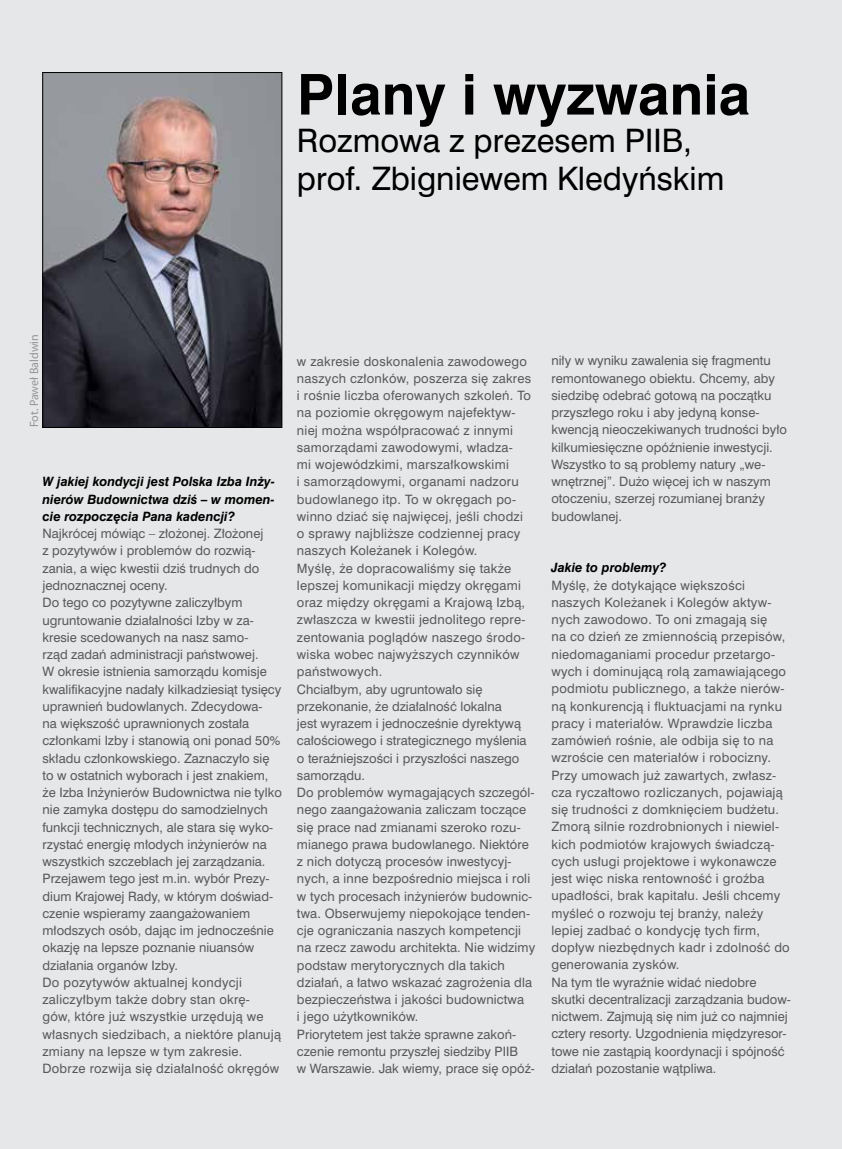
<style>
.page{position:relative;width:842px;height:1149px;background:#fff}
.page>*{position:absolute;margin:0;border:0;box-sizing:border-box;transform-origin:0 0}
.t1{font:700 52.5px "Swis 721 PL";color:#000}
.t2{font:30px/37.5px "Swis 721 PL";color:#000}
.t3{font:12px/17.2px "Swis 721 PL";letter-spacing:.01em;color:#58595b}
.t4{font:italic 700 12px/17.2px "Swis 721 PL";color:#000;text-align:justify}
.t5{font:12px "Myriad Pro";color:#939598}
</style>
<div class="page">
<div style="left:0;top:0;width:842px;height:1148px;background:#e6e7e8"></div>
<img style="left:45px;top:74px;width:235px;height:351px">
<div style="left:43px;top:72px;width:239px;height:355px;border:1px solid #000"></div>
<h1 class="t1" style="left:297px;top:60px;width:455px">Plany i wyzwania</h1>
<h2 class="t2" style="left:297px;top:121px;width:429px">Rozmowa z prezesem PIIB, prof. Zbigniewem Kledyńskim</h2>
<p class="t5" style="left:27px;top:427px;width:95px;rotate:-90deg">Fot. Paweł Baldwin</p>
<p class="t4" style="left:43px;top:473px;width:234px">W jakiej kondycji jest Polska Izba Inży&shy;nierów Budownictwa dziś – w momen&shy;cie rozpoczęcia Pana kadencji?</p>
<p class="t3" style="left:43px;top:524px;width:241px">Najkrócej mówiąc – złożonej. Złożonej<br>z pozytywów i problemów do rozwią&shy;zania, a więc kwestii dziś trudnych do jednoznacznej oceny.<br>Do tego co pozytywne zaliczyłbym ugruntowanie działalności Izby w za&shy;kresie scedowanych na nasz samo-<br>rząd zadań administracji państwowej.<br>W okresie istnienia samorządu komisje kwalifikacyjne nadały kilkadziesiąt tysięcy uprawnień budowlanych. Zdecydowa-<br>na większość uprawnionych została członkami Izby i stanowią oni ponad 50% składu członkowskiego. Zaznaczyło się to w ostatnich wyborach i jest znakiem, że Izba Inżynierów Budownictwa nie tylko nie zamyka dostępu do samodzielnych funkcji technicznych, ale stara się wyko&shy;rzystać energię młodych inżynierów na wszystkich szczeblach jej zarządzania.<br>Przejawem tego jest m.in. wybór Prezy&shy;dium Krajowej Rady, w którym doświad&shy;czenie wspieramy zaangażowaniem młodszych osób, dając im jednocześnie okazję na lepsze poznanie niuansów działania organów Izby.<br>Do pozytywów aktualnej kondycji zaliczyłbym także dobry stan okrę-<br>gów, które już wszystkie urzędują we własnych siedzibach, a niektóre planują zmiany na lepsze w tym zakresie.<br>Dobrze rozwija się działalność okręgów</p>
<p class="t3" style="left:297px;top:352px;width:240px">w zakresie doskonalenia zawodowego naszych członków, poszerza się zakres i rośnie liczba oferowanych szkoleń. To na poziomie okręgowym najefektyw&shy;niej można współpracować z innymi samorządami zawodowymi, władza-<br>mi wojewódzkimi, marszałkowskimi<br>i samorządowymi, organami nadzoru budowlanego itp. To w okręgach po&shy;winno dziać się najwięcej, jeśli chodzi<br>o sprawy najbliższe codziennej pracy naszych Koleżanek i Kolegów.<br>Myślę, że dopracowaliśmy się także lepszej komunikacji między okręgami oraz między okręgami a Krajową Izbą, zwłaszcza w kwestii jednolitego repre&shy;zentowania poglądów naszego środo&shy;wiska wobec najwyższych czynników państwowych.<br>Chciałbym, aby ugruntowało się przekonanie, że działalność lokalna<br>jest wyrazem i jednocześnie dyrektywą całościowego i strategicznego myślenia o teraźniejszości i przyszłości naszego samorządu.<br>Do problemów wymagających szczegól&shy;nego zaangażowania zaliczam toczące się prace nad zmianami szeroko rozu&shy;mianego prawa budowlanego. Niektóre z nich dotyczą procesów inwestycyj&shy;nych, a inne bezpośrednio miejsca i roli w tych procesach inżynierów budownic&shy;twa. Obserwujemy niepokojące tenden&shy;cje ograniczania naszych kompetencji na rzecz zawodu architekta. Nie widzimy podstaw merytorycznych dla takich działań, a łatwo wskazać zagrożenia dla bezpieczeństwa i jakości budownictwa<br>i jego użytkowników.<br>Priorytetem jest także sprawne zakoń&shy;czenie remontu przyszłej siedziby PIIB<br>w Warszawie. Jak wiemy, prace się opóź-</p>
<p class="t3" style="left:551px;top:352px;width:237px">niły w wyniku zawalenia się fragmentu remontowanego obiektu. Chcemy, aby siedzibę odebrać gotową na początku przyszłego roku i aby jedyną konse&shy;kwencją nieoczekiwanych trudności było kilkumiesięczne opóźnienie inwestycji.<br>Wszystko to są problemy natury „we&shy;wnętrznej”. Dużo więcej ich w naszym otoczeniu, szerzej rozumianej branży budowlanej.</p>
<p class="t4" style="left:551px;top:559px;width:117px">Jakie to problemy?</p>
<p class="t3" style="left:551px;top:576px;width:241px">Myślę, że dotykające większości naszych Koleżanek i Kolegów aktyw&shy;nych zawodowo. To oni zmagają się<br>na co dzień ze zmiennością przepisów, niedomaganiami procedur przetargo&shy;wych i dominującą rolą zamawiającego podmiotu publicznego, a także nierów&shy;ną konkurencją i fluktuacjami na rynku pracy i materiałów. Wprawdzie liczba zamówień rośnie, ale odbija się to na wzroście cen materiałów i robocizny.<br>Przy umowach już zawartych, zwłasz&shy;cza ryczałtowo rozliczanych, pojawiają się trudności z domknięciem budżetu.<br>Zmorą silnie rozdrobnionych i niewiel&shy;kich podmiotów krajowych świadczą&shy;cych usługi projektowe i wykonawcze jest więc niska rentowność i groźba upadłości, brak kapitału. Jeśli chcemy myśleć o rozwoju tej branży, należy lepiej zadbać o kondycję tych firm, dopływ niezbędnych kadr i zdolność do generowania zysków.<br>Na tym tle wyraźnie widać niedobre skutki decentralizacji zarządzania budow&shy;nictwem. Zajmują się nim już co najmniej cztery resorty. Uzgodnienia międzyresor&shy;towe nie zastąpią koordynacji i spójność działań pozostanie wątpliwa.</p>
</div>
